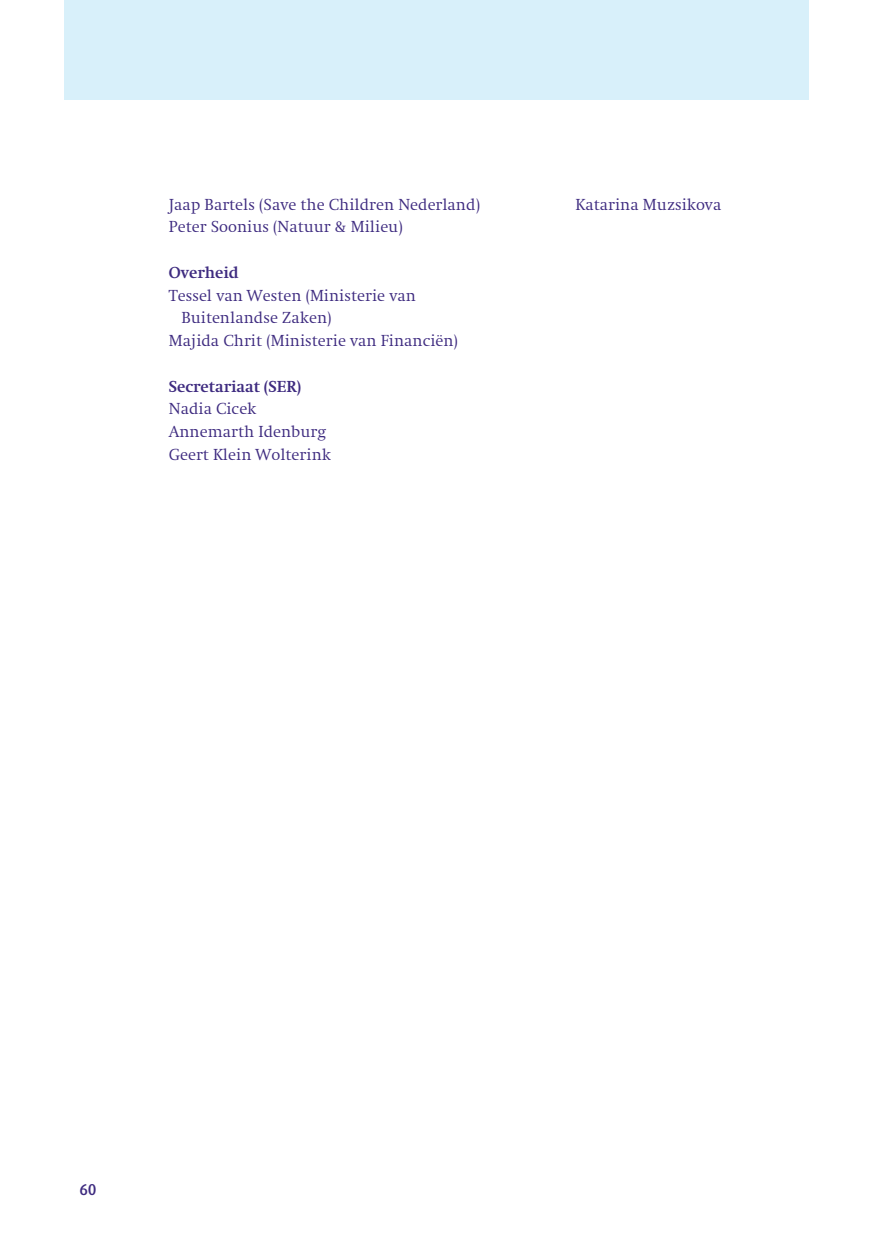
<style>
.page{position:relative;width:874px;height:1241px;background:#fff}
.page>*{position:absolute;margin:0;border:0;box-sizing:border-box;transform-origin:0 0}
.t1{font:300 16.62px/22.8px "Swift EF";color:#3e2b80}
.t2{font:700 16.62px "Swift EF";color:#3e2b80}
.t3{font:500 15.75px "Dax OT";color:#3e2b80}
</style>
<div class="page">
<div style="left:65px;top:0;width:744px;height:99px;background:#d8f0fa"></div>
<p class="t1" style="left:169px;top:194px;width:312px">Jaap Bartels (Save the Children Nederland)</p>
<p class="t1" style="left:575px;top:194px;width:147px">Katarina Muzsikova</p>
<p class="t1" style="left:169px;top:217px;width:235px">Peter Soonius (Natuur &amp; Milieu)</p>
<p class="t2" style="left:169px;top:266px;width:71px">Overheid</p>
<p class="t1" style="left:169px;top:285px;width:248px">Tessel van Westen (Ministerie van</p>
<p class="t1" style="left:181px;top:308px;width:151px">Buitenlandse Zaken)</p>
<p class="t1" style="left:169px;top:331px;width:290px">Majida Chrit (Ministerie van Financiën)</p>
<p class="t2" style="left:169px;top:380px;width:133px">Secretariaat (SER)</p>
<p class="t1" style="left:169px;top:399px;width:163px">Nadia Cicek<br>Annemarth Idenburg<br>Geert Klein Wolterink</p>
<p class="t3" style="left:79px;top:1179px;width:19px">60</p>
</div>
